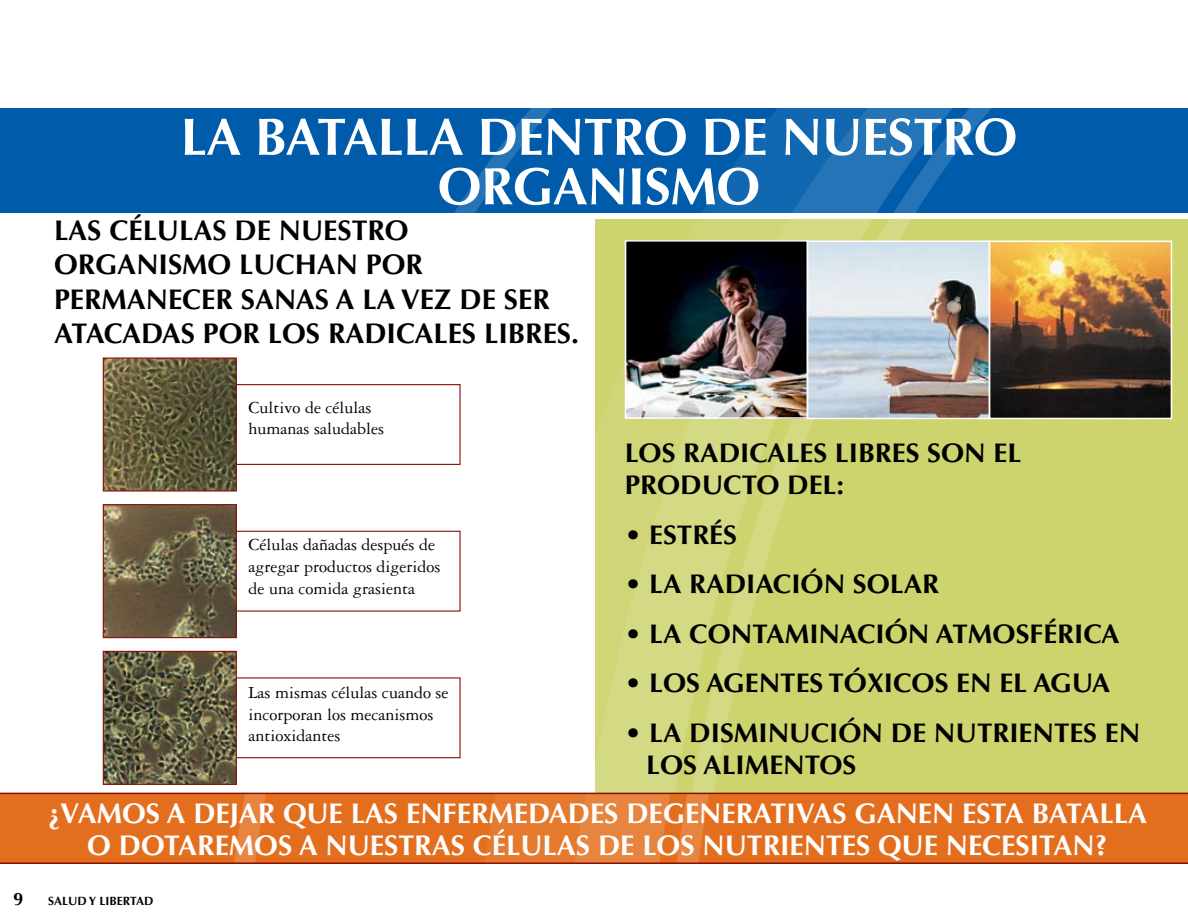
<style>
.page{position:relative;width:1188px;height:918px;background:#fff}
.page>*{position:absolute;margin:0;border:0;box-sizing:border-box;transform-origin:0 0}
.t1{font:700 52.5px "Optima";color:#fff}
.t2{font:700 28.5px/31.5px "Optima";color:#fff;text-align:center}
.t3{font:700 28.5px/34.2px "Optima";color:#000}
.t4{font:700 27px/32.4px "Optima";color:#000}
.t5{font:18px/21.6px "Garamond Three";color:#000}
.t6{font:700 12px "Optima";color:#000}
</style>
<div class="page">
<div style="left:596px;top:219px;width:592px;height:591px;background:#cdd36d"></div>
<svg style="left:596px;top:219px;width:286px;height:574px"></svg>
<div style="left:0;top:108px;width:1188px;height:105px;background:#005cab"></div>
<svg style="left:454px;top:108px;width:537px;height:105px"></svg>
<svg style="left:0;top:793px;width:1188px;height:71px;background:#e06e21"></svg>
<img style="left:628px;top:243px;width:541px;height:173px">
<div style="left:625px;top:240px;width:183px;height:179px;border:2px solid #fff"></div>
<div style="left:807px;top:240px;width:183px;height:179px;border:2px solid #fff"></div>
<div style="left:989px;top:240px;width:183px;height:179px;border:2px solid #fff"></div>
<div style="left:165px;top:384px;width:296px;height:81px;border:1px solid #8b0f04"></div>
<div style="left:165px;top:531px;width:296px;height:81px;border:1px solid #8b0f04"></div>
<div style="left:165px;top:677px;width:296px;height:81px;border:1px solid #8b0f04"></div>
<img style="left:105px;top:359px;width:130px;height:131px">
<div style="left:103px;top:357px;width:134px;height:135px;border:1px solid #8b0f04"></div>
<img style="left:105px;top:653px;width:130px;height:130px">
<div style="left:103px;top:651px;width:134px;height:134px;border:1px solid #8b0f04"></div>
<img style="left:105px;top:506px;width:130px;height:130px">
<div style="left:103px;top:504px;width:134px;height:134px;border:1px solid #8b0f04"></div>
<h1 class="t1" style="left:181px;top:106px;width:105px">LA BATALLA</h1>
<h1 class="t1" style="left:477px;top:106px;width:36px">DENTRO</h1>
<h1 class="t1" style="left:701px;top:106px;width:115px">DE NUE</h1>
<h1 class="t1" style="left:888px;top:106px;width:61px">STRO</h1>
<h1 class="t1" style="left:438px;top:156px;width:277px">ORGANI SMO</h1>
<h2 class="t3" style="left:54px;top:214px;width:527px">LAS CÉLULAS DE NUESTRO<br>ORGANISMO LUCHAN POR<br>PERMANECER SANAS A LA VEZ DE SER<br>ATACADAS POR LOS RADICALES LIBRES.</h2>
<p class="t5" style="left:249px;top:397px;width:137px">Cultivo de células humanas saludables</p>
<p class="t5" style="left:249px;top:534px;width:193px">Células dañadas después de agregar productos digeridos de una comida grasienta</p>
<p class="t5" style="left:249px;top:682px;width:201px">Las mismas células cuando se incorporan los mecanismos antioxidantes</p>
<h3 class="t4" style="left:625px;top:437px;width:76px">LO S RADICALE</h3>
<h3 class="t4" style="left:813px;top:437px;width:37px">S LIBRE</h3>
<h3 class="t4" style="left:906px;top:437px;width:102px">S SON EL</h3>
<h3 class="t4" style="left:625px;top:469px;width:20px">PRODUCTO</h3>
<h3 class="t4" style="left:787px;top:469px;width:17px">DEL</h3>
<h3 class="t4" style="left:836px;top:469px;width:9px">:</h3>
<h3 class="t4" style="left:625px;top:519px;width:98px">• ESTRÉS</h3>
<h3 class="t4" style="left:625px;top:568px;width:316px">• LA RADIACIÓN SOLAR</h3>
<h3 class="t4" style="left:625px;top:618px;width:496px">• LA CONTAMINACIÓN ATMOSFÉ RICA</h3>
<h3 class="t4" style="left:625px;top:667px;width:487px">• LOS AG ENTES TÓXICOS EN EL AG UA</h3>
<h3 class="t4" style="left:646px;top:717px;width:495px;text-indent:-22px">• LA DISMINUCIÓN DE NUTRIENTES EN<br>LOS ALIMENTOS</h3>
<h2 class="t2" style="left:48px;top:798px;width:1101px">¿VAMOS A DEJAR QUE LAS ENFERMEDADES DEG ENERATIVAS GANEN ESTA BATALLA<br>O DOTAREMOS A NUESTRAS CÉLULAS DE LOS NUTRIENTES QUE NECESITAN?</h2>
<p class="t6" style="left:48px;top:893px;width:107px">SALUD Y LIBERTAD</p>
</div>
